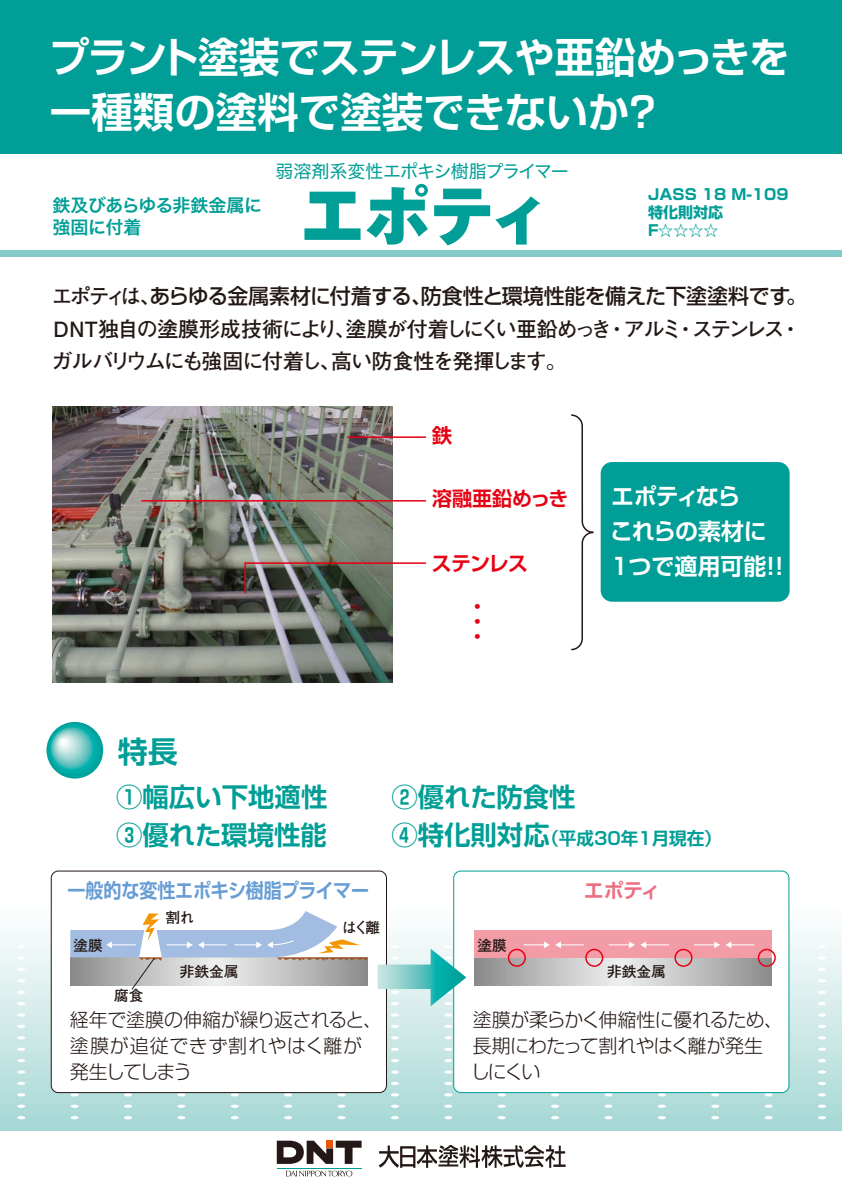
<style>
.page{position:relative;width:842px;height:1192px;background:#fff}
.page>*{position:absolute;margin:0;border:0;box-sizing:border-box;transform-origin:0 0}
.t1{font:800 65px "Gothic MB101 Pro";color:#009e96}
.t2{font:700 41.5px/55px "Shin Go Pro De";letter-spacing:-.005em;color:#fff}
.t3{font:700 30px "Shin Go Pro De";color:#009e96}
.t4{font:700 26.4px/38.5px "Shin Go Pro De";color:#009e96}
.t5{font:700 23px/35px "Shin Go Pro De";letter-spacing:-.015em;color:#fff}
.t6{font:700 21px/32.5px "Futo Go B101 Pro";letter-spacing:-.075em;color:#231815}
.t7{font:500 21px "Shin Go Pro";letter-spacing:-.02em;color:#231815}
.t8{font:700 20px "Shin Go Pro De";letter-spacing:-.01em;color:#679dd4;scale:.9 1}
.t9{font:700 20px/15px "Shin Go Pro De";letter-spacing:-.035em;color:#e60012;text-align:justify}
.t10{font:700 20px "Shin Go Pro De";color:#e60012}
.t11{font:700 20px "Shin Go Pro De";color:#ec6e81}
.t12{font:300 19px/26px "Shin Go Pro";color:#231815}
.t13{font:300 19px/26px "Shin Go Pro";letter-spacing:-.02em;color:#231815}
.t14{font:18px/21.6px "Hira Kaku Pro W6";letter-spacing:-.02em;color:#009e96}
.t15{font:18px "Hiragino Sans W4";letter-spacing:-.045em;color:#009e96}
.t16{font:700 17.6px "Shin Go Pro De";color:#009e96}
.t17{font:700 15px/18px "Shin Go Pro";color:#009e96}
.t18{font:700 14.7px "Futo Go B101 Pro";color:#231815}
.s1{font-family:"Futo Go B101 Pro";font-weight:700}
.s2{font-size:26.4px}
</style>
<div class="page">
<div style="left:0;top:888px;width:842px;height:242px;background:linear-gradient(to bottom,#fffeff,#a7d8d5)"></div>
<div style="left:0;top:0;width:842px;height:154px;background:#009e96"></div>
<div style="left:0;top:251px;width:842px;height:6px;background:#84cbc8"></div>
<svg style="left:17px;top:945px;width:8px;height:174px"></svg>
<svg style="left:498px;top:1093px;width:8px;height:26px"></svg>
<svg style="left:765px;top:1093px;width:8px;height:26px"></svg>
<svg style="left:818px;top:945px;width:8px;height:174px"></svg>
<hr style="left:277px;top:1168px;width:85px;height:1px;background:#009e96">
<svg style="left:277px;top:1141px;width:85px;height:23px"></svg>
<div style="left:326px;top:1141px;width:7px;height:7px;background:#ea5504"></div>
<svg style="left:286px;top:1171px;width:66px;height:6px"></svg>
<svg style="left:379px;top:1145px;width:187px;height:23px"></svg>
<div style="left:601px;top:462px;width:189px;height:140px;background:#009e96;border-radius:11px"></div>
<img style="left:53px;top:407px;width:340px;height:276px">
<svg style="left:47px;top:722px;width:56px;height:57px;background:#4dbebb"></svg>
<hr style="left:347px;top:436px;width:79px;height:2px;background:#e60012">
<hr style="left:141px;top:500px;width:285px;height:2px;background:#e60012">
<svg style="left:244px;top:562px;width:183px;height:33px"></svg>
<svg style="left:571px;top:414px;width:23px;height:237px"></svg>
<div style="left:51px;top:871px;width:335px;height:222px;background:#fff;border-radius:7px"></div>
<div style="left:454px;top:871px;width:335px;height:222px;background:#fff;border-radius:7px"></div>
<div style="left:453px;top:871px;width:336px;height:222px;border:1px solid #009e96;border-radius:7px"></div>
<svg style="left:70px;top:911px;width:297px;height:208px"></svg>
<svg style="left:474px;top:957px;width:297px;height:28px;background:#b2abac"></svg>
<div style="left:474px;top:930px;width:297px;height:27px;background:#f19ca6"></div>
<svg style="left:523px;top:941px;width:61px;height:178px"></svg>
<svg style="left:604px;top:941px;width:65px;height:178px"></svg>
<svg style="left:694px;top:941px;width:60px;height:178px"></svg>
<div style="left:758px;top:949px;width:18px;height:18px;border:1px solid #e60012;border-radius:50%"></div>
<div style="left:674px;top:949px;width:18px;height:18px;border:1px solid #e60012;border-radius:50%"></div>
<div style="left:585px;top:949px;width:18px;height:18px;border:1px solid #e60012;border-radius:50%"></div>
<div style="left:508px;top:949px;width:18px;height:18px;border:1px solid #e60012;border-radius:50%"></div>
<svg style="left:378px;top:945px;width:88px;height:174px"></svg>
<h2 class="t2" style="left:49px;top:25px;width:743px">プラント塗装でステンレスや亜鉛めっきを一種類の塗料で塗装できないか？</h2>
<p class="t14" style="left:52px;top:194px;width:211px">鉄及びあらゆる非鉄金属に強固に付着</p>
<p class="t15" style="left:276px;top:155px;width:295px">弱溶剤系変性エポキシ樹脂プライマー</p>
<h1 class="t1" style="left:300px;top:161px;width:254px">エポティ</h1>
<p class="t17" style="left:648px;top:184px;width:142px">JASS 18 M-109特化則対応<br>F☆☆☆☆</p>
<p class="t7" style="left:52px;top:279px;width:757px"><span class="s1">エポティは、</span>あらゆる金属素材に付着する、防食性と環境性能を備えた下塗塗料です。</p>
<p class="t6" style="left:50px;top:310px;width:752px">ＤＮＴ独自の塗膜形成技術により、塗膜が付着しにくい亜鉛めっき・アルミ・ステンレス・ガルバリウムにも強固に付着し、高い防食性を発揮します。</p>
<p class="t9" style="left:432px;top:426px;width:21px">鉄</p>
<p class="t10" style="left:432px;top:482px;width:138px">溶融亜鉛めっき</p>
<p class="t9" style="left:432px;top:553px;width:98px">ステンレス</p>
<p class="t9" style="left:467px;top:597px;width:14px">・・・</p>
<p class="t5" style="left:608px;top:476px;width:184px">エポティなら<br>これらの素材に<br>１つで適用可能！！</p>
<h3 class="t3" style="left:118px;top:727px;width:61px">特長</h3>
<p class="t4" style="left:116px;top:774px;width:213px">①幅広い下地適性<br>③優れた環境性能</p>
<p class="t4" style="left:391px;top:774px;width:186px">②優れた防食性</p>
<p class="t16" style="left:391px;top:824px;width:332px"><span class="s2">④特化則対応</span>（平成30年1月現在）</p>
<p class="t8" style="left:67px;top:874px;width:337px">一般的な変性エポキシ樹脂プライマー</p>
<p class="t18" style="left:74px;top:933px;width:31px">塗膜</p>
<p class="t18" style="left:114px;top:984px;width:31px">腐食</p>
<p class="t18" style="left:166px;top:905px;width:30px">割れ</p>
<p class="t18" style="left:180px;top:960px;width:60px">非鉄金属</p>
<p class="t18" style="left:342px;top:916px;width:39px">はく離</p>
<p class="t18" style="left:477px;top:933px;width:31px">塗膜</p>
<p class="t11" style="left:584px;top:874px;width:78px">エポティ</p>
<p class="t18" style="left:607px;top:960px;width:60px">非鉄金属</p>
<p class="t12" style="left:70px;top:1004px;width:314px">経年で塗膜の伸縮が繰り返されると、塗膜が追従できず割れやはく離が発生してしまう</p>
<p class="t13" style="left:471px;top:1004px;width:314px">塗膜が柔らかく伸縮性に優れるため、長期にわたって割れやはく離が発生しにくい</p>
</div>
